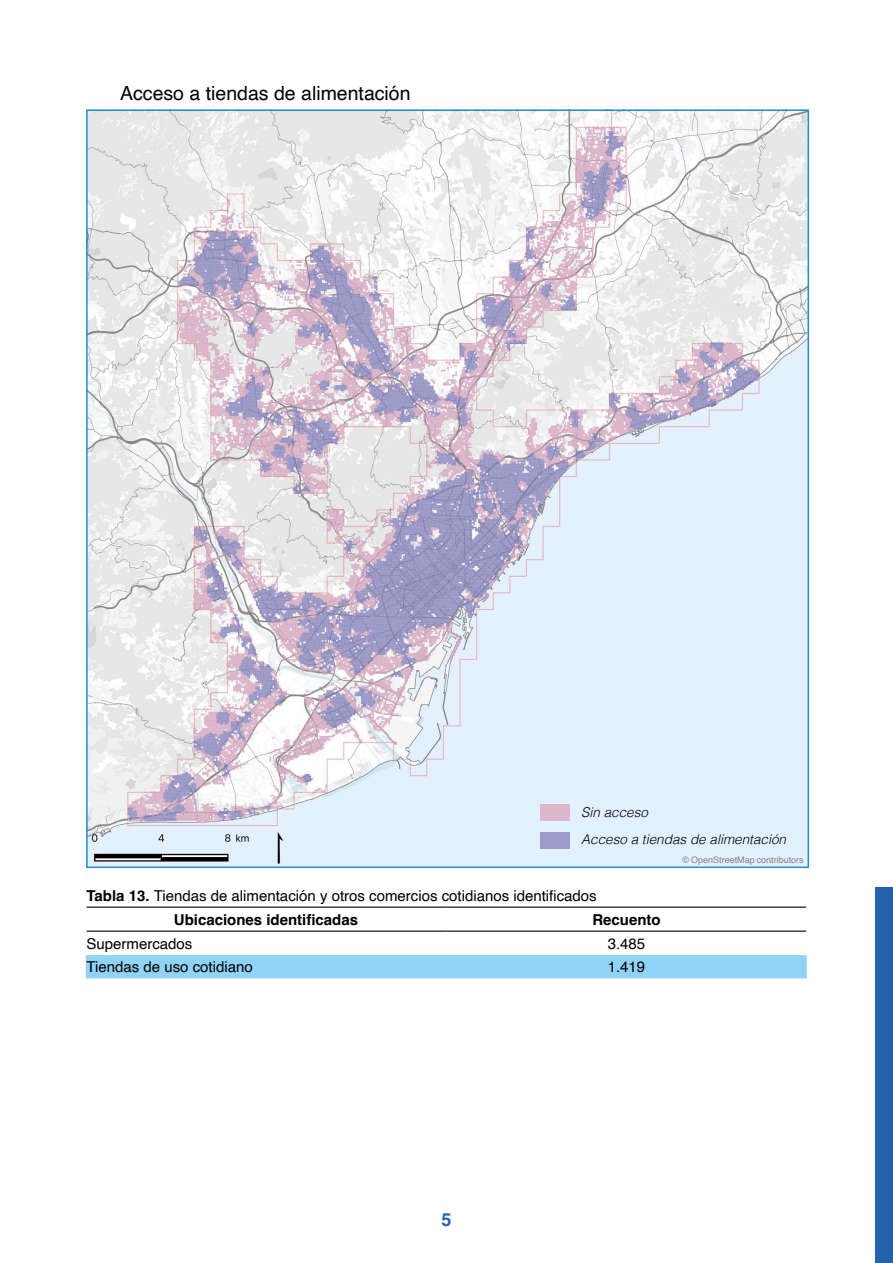
<style>
.page{position:relative;width:893px;height:1263px;background:#fff}
.page>*{position:absolute;margin:0;border:0;box-sizing:border-box;transform-origin:0 0}
.titol_mapa{font:19.5px "Helvetica";color:#000}
.t1{font:700 18px "Helvetica";color:#2560ab}
.t2{font:15px "Helvetica";color:#000}
.t3{font:700 15px "Helvetica";color:#000}
.cos_mapes{font:italic 300 13.5px "Helvetica";color:#000}
.titol_mapa-2{font:9px "Helvetica";color:#828285}
.s1{font-weight:700}
</style>
<div class="page">
<div style="left:876px;top:887px;width:17px;height:376px;background:#2560ab"></div>
<img style="left:89px;top:112px;width:717px;height:753px">
<div style="left:86px;top:955px;width:721px;height:23px;background:#90d3f6"></div>
<hr style="left:87px;top:906px;width:359px;height:2px;background:#000">
<hr style="left:446px;top:906px;width:360px;height:2px;background:#000">
<hr style="left:87px;top:930px;width:359px;height:2px;background:#000">
<hr style="left:446px;top:930px;width:360px;height:2px;background:#000">
<div style="left:540px;top:804px;width:30px;height:17px;background:#ddb7cb"></div>
<div style="left:540px;top:832px;width:30px;height:17px;background:#9d9bc9"></div>
<p class="titol_mapa" style="left:120px;top:78px;width:292px">Acceso a tiendas de alimentación</p>
<p class="cos_mapes" style="left:581px;top:801px;width:68px">Sin acceso</p>
<p class="cos_mapes" style="left:581px;top:828px;width:206px">Acceso a tiendas de alimentación</p>
<p class="titol_mapa-2" style="left:682px;top:853px;width:123px">© OpenStreetMap contributors</p>
<p class="t2" style="left:87px;top:884px;width:512px"><span class="s1">Tabla 13.</span> Tiendas de alimentación y otros comercios cotidianos identificados</p>
<p class="t3" style="left:174px;top:911px;width:186px">Ubicaciones identificadas</p>
<p class="t3" style="left:592px;top:911px;width:70px">Recuento</p>
<p class="t2" style="left:87px;top:932px;width:107px">Supermercados</p>
<p class="t2" style="left:608px;top:932px;width:39px">3.485</p>
<p class="t2" style="left:87px;top:955px;width:168px">Tiendas de uso cotidiano</p>
<p class="t2" style="left:608px;top:955px;width:39px">1.419</p>
<p class="t1" style="left:441px;top:1208px;width:12px">5</p>
</div>
